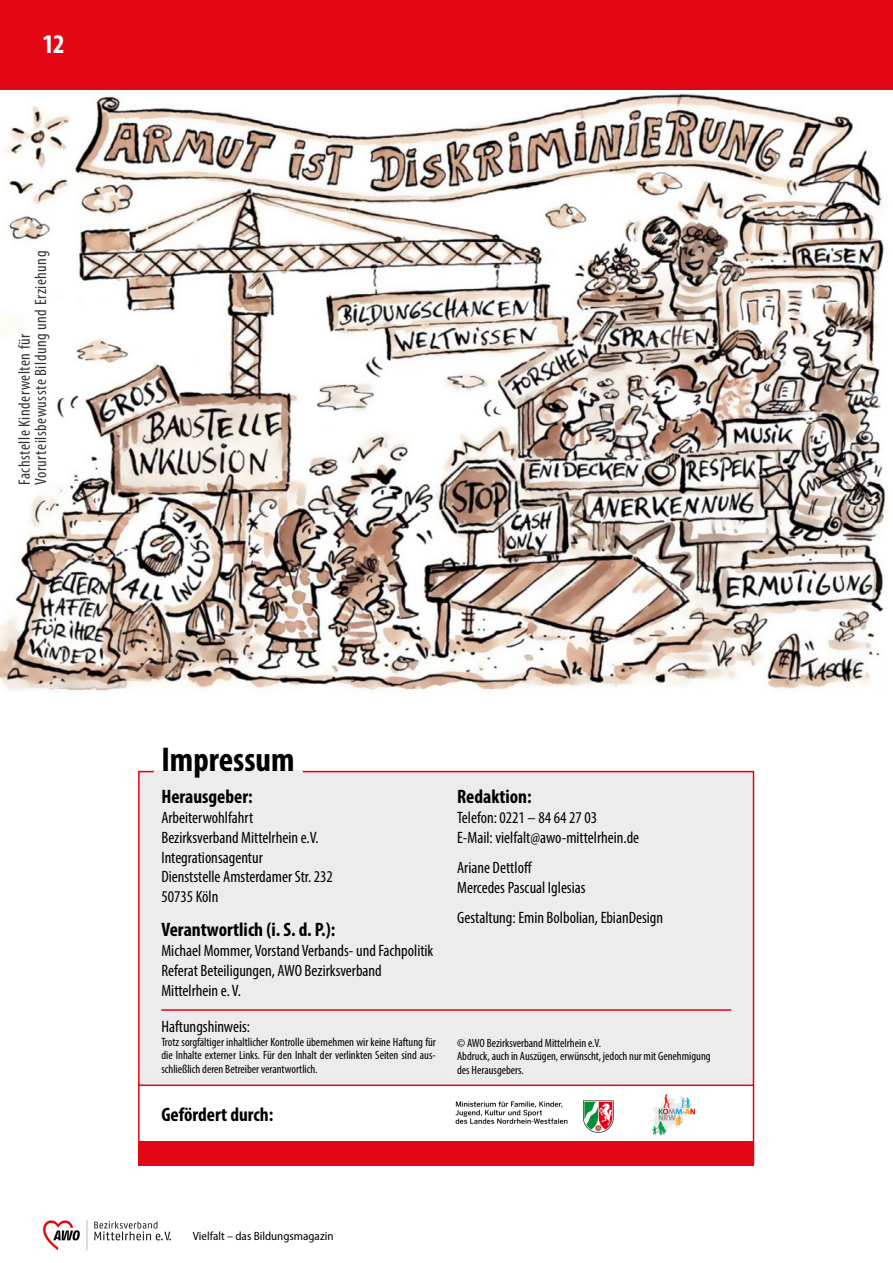
<style>
.page{position:relative;width:893px;height:1263px;background:#fff}
.page>*{position:absolute;margin:0;border:0;box-sizing:border-box;transform-origin:0 0}
.t1{font:700 condensed 34.5px "Myriad Pro";color:#000}
.t2{font:700 condensed 27px "Myriad Pro";color:#fff}
.t3{font:700 condensed 19.5px "Myriad Pro";color:#000}
.t4{font:condensed 16.5px/19.8px "Myriad Pro";color:#000}
.t5{font:condensed 16.5px/16.5px "Myriad Pro";letter-spacing:.03em;color:#000}
.t6{font:condensed 12px/13.5px "Myriad Pro";color:#000;text-align:justify}
.t7{font:semi-condensed 12px "Myriad Pro";color:#000}
</style>
<div class="page">
<div style="left:0;top:0;width:893px;height:89px;background:#e30613"></div>
<img style="left:42px;top:1220px;width:129px;height:31px">
<div style="left:138px;top:770px;width:617px;height:313px;background:#ececec"></div>
<hr style="left:161px;top:1009px;width:570px;height:2px;background:#e30613">
<svg style="left:138px;top:1083px;width:617px;height:83px"></svg>
<div style="left:138px;top:1141px;width:615px;height:24px;background:#e30613"></div>
<img style="left:649px;top:1092px;width:47px;height:44px">
<img style="left:0;top:89px;width:893px;height:602px">
<h2 class="t2" style="left:43px;top:27px;width:24px">12</h2>
<p class="t5" style="left:16px;top:485px;width:235px;rotate:-90deg">Fachstelle Kinderwelten für<br>Vorurteilsbewusste Bildung und Erziehung</p>
<h1 class="t1" style="left:161px;top:738px;width:135px">Impressum</h1>
<p class="t3" style="left:161px;top:784px;width:93px">Herausgeber:</p>
<p class="t4" style="left:161px;top:807px;width:173px">Arbeiterwohlfahrt<br>Bezirksverband Mittelrhein e.V.<br>Integrationsagentur<br>Dienststelle Amsterdamer Str. 232<br>50735 Köln</p>
<p class="t3" style="left:161px;top:917px;width:176px">Verantwortlich (i. S. d. P.):</p>
<p class="t4" style="left:161px;top:940px;width:274px">Michael Mommer, Vorstand Verbands- und Fachpolitik<br>Referat Beteiligungen, AWO Bezirksverband<br>Mittelrhein e. V.</p>
<p class="t4" style="left:161px;top:1016px;width:90px">Haftungshinweis:</p>
<p class="t6" style="left:161px;top:1035px;width:276px">Trotz sorgfältiger inhaltlicher Kontrolle übernehmen wir keine Haftung für die Inhalte externer Links. Für den Inhalt der verlinkten Seiten sind aus&shy;schließlich deren Betreiber verantwortlich.</p>
<p class="t3" style="left:161px;top:1102px;width:113px">Gefördert durch:</p>
<p class="t3" style="left:457px;top:784px;width:76px">Redaktion:</p>
<p class="t4" style="left:457px;top:807px;width:184px">Telefon: 0221 – 84 64 27 03<br>E-Mail: vielfalt@awo-mittelrhein.de</p>
<p class="t4" style="left:457px;top:858px;width:130px">Ariane Dettloff<br>Mercedes Pascual Iglesias</p>
<p class="t4" style="left:457px;top:908px;width:208px">Gestaltung: Emin Bolbolian, EbianDesign</p>
<p class="t6" style="left:457px;top:1036px;width:255px;text-align:left">© AWO Bezirksverband Mittelrhein e.V.<br>Abdruck, auch in Auszügen, erwünscht, jedoch nur mit Genehmigung des Herausgebers.</p>
<p class="t7" style="left:193px;top:1228px;width:142px">Vielfalt – das Bildungsmagazin</p>
</div>
